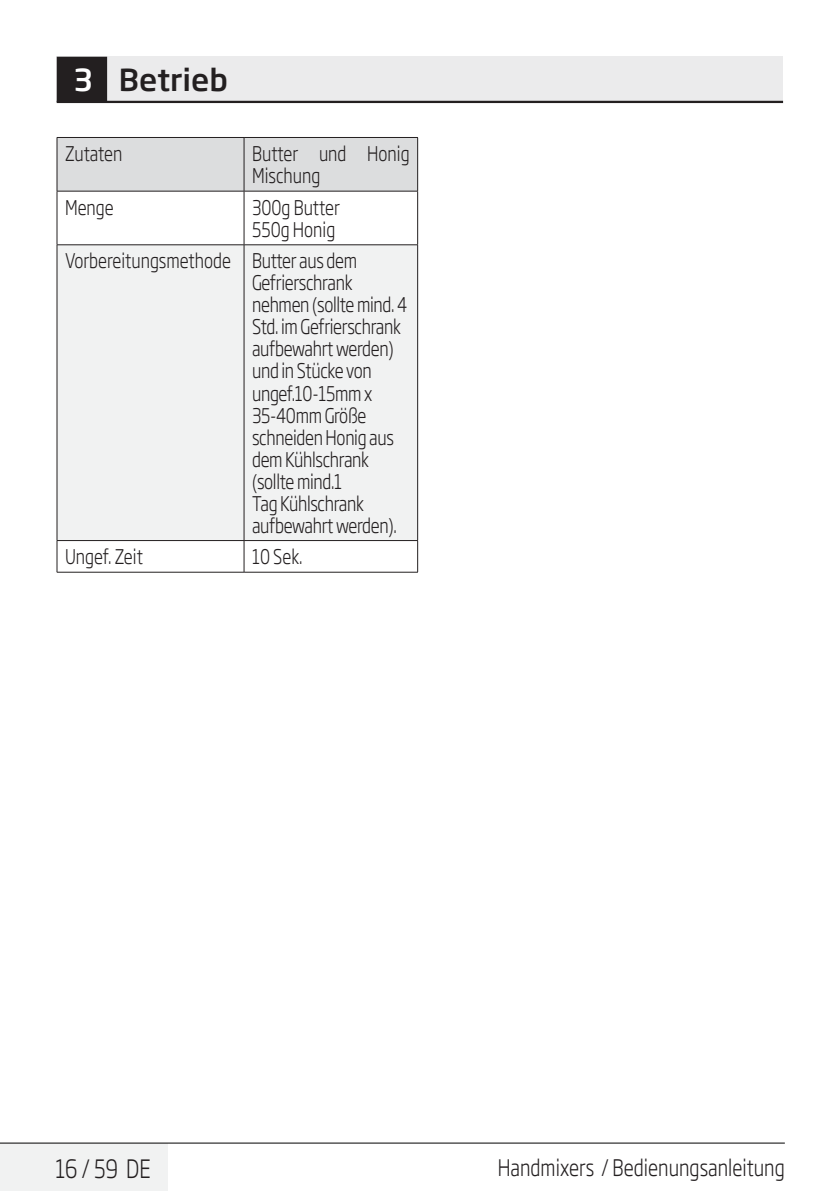
<style>
.page{position:relative;width:840px;height:1191px;background:#fff}
.page>*{position:absolute;margin:0;border:0;box-sizing:border-box;transform-origin:0 0}
.t1{font:500 30px "Soho Gothic Pro";color:#231f20}
.t2{font:300 25px "Soho Gothic Pro";color:#231f20;scale:.8 1}
.t3{font:300 22.4px "Soho Gothic Pro";color:#231f20;scale:.8 1}
.t4{font:300 20px/22px "Soho Gothic Pro";letter-spacing:-.02em;color:#231f20;scale:.8 1}
.t5{font:300 20px/22px "Soho Gothic Pro";color:#231f20;scale:.8 1}
.s1{color:#fff}
</style>
<div class="page">
<div style="left:0;top:1143px;width:168px;height:48px;background:#f1f2f2"></div>
<hr style="left:0;top:1142px;width:784px;height:1px;background:#000">
<div style="left:57px;top:57px;width:725px;height:45px;background:#ebebec"></div>
<hr style="left:57px;top:101px;width:725px;height:2px;background:#231f20">
<div style="left:58px;top:58px;width:48px;height:43px;background:#231f20"></div>
<div style="left:57px;top:57px;width:50px;height:45px;border:2px solid #231f20"></div>
<div style="left:58px;top:138px;width:359px;height:53px;background:#dcddde"></div>
<div style="left:58px;top:245px;width:359px;height:295px;background:#f1f2f2"></div>
<hr style="left:57px;top:137px;width:187px;height:1px;background:#231f20">
<hr style="left:57px;top:138px;width:1px;height:53px;background:#231f20">
<hr style="left:244px;top:137px;width:173px;height:1px;background:#231f20">
<hr style="left:243px;top:138px;width:1px;height:53px;background:#231f20">
<hr style="left:417px;top:138px;width:1px;height:53px;background:#231f20">
<hr style="left:57px;top:191px;width:187px;height:1px;background:#231f20">
<hr style="left:57px;top:191px;width:1px;height:53px;background:#231f20">
<hr style="left:244px;top:191px;width:173px;height:1px;background:#231f20">
<hr style="left:243px;top:191px;width:1px;height:53px;background:#231f20">
<hr style="left:417px;top:191px;width:1px;height:53px;background:#231f20">
<hr style="left:57px;top:244px;width:187px;height:1px;background:#231f20">
<hr style="left:57px;top:245px;width:1px;height:295px;background:#231f20">
<hr style="left:244px;top:244px;width:173px;height:1px;background:#231f20">
<hr style="left:243px;top:245px;width:1px;height:295px;background:#231f20">
<hr style="left:417px;top:245px;width:1px;height:295px;background:#231f20">
<hr style="left:57px;top:540px;width:187px;height:1px;background:#231f20">
<hr style="left:57px;top:541px;width:1px;height:31px;background:#231f20">
<hr style="left:244px;top:540px;width:173px;height:1px;background:#231f20">
<hr style="left:243px;top:541px;width:1px;height:31px;background:#231f20">
<hr style="left:417px;top:541px;width:1px;height:31px;background:#231f20">
<hr style="left:57px;top:572px;width:187px;height:1px;background:#231f20">
<hr style="left:244px;top:572px;width:173px;height:1px;background:#231f20">
<h1 class="t1" style="left:74px;top:63px;width:155px"><span class="s1">3</span> Betrieb</h1>
<p class="t4" style="left:65px;top:143px;width:73px">Zutaten</p>
<p class="t5" style="left:252px;top:143px;width:198px">Butter und Honig<br>Mischung</p>
<p class="t4" style="left:65px;top:196px;width:62px">Menge</p>
<p class="t5" style="left:252px;top:196px;width:111px">300g Butter<br>550g Honig</p>
<p class="t4" style="left:252px;top:250px;width:196px;text-indent:-187px">Vorbereitungsmethode Butter aus dem<br>Gefrierschrank nehmen (sollte mind. 4<br>Std. im Gefrierschrank aufbewahrt werden) und in Stücke von ungef.10-15mm x<br>35-40mm Größe schneiden Honig aus dem Kühlschrank (sollte mind.1<br>Tag Kühlschrank aufbewahrt werden).</p>
<p class="t5" style="left:65px;top:546px;width:99px">Ungef. Zeit</p>
<p class="t4" style="left:252px;top:546px;width:65px">10 Sek.</p>
<p class="t2" style="left:55px;top:1154px;width:121px">16 / 59 DE</p>
<p class="t3" style="left:497px;top:1155px;width:360px">Handmixers / Bedienungsanleitung</p>
</div>
